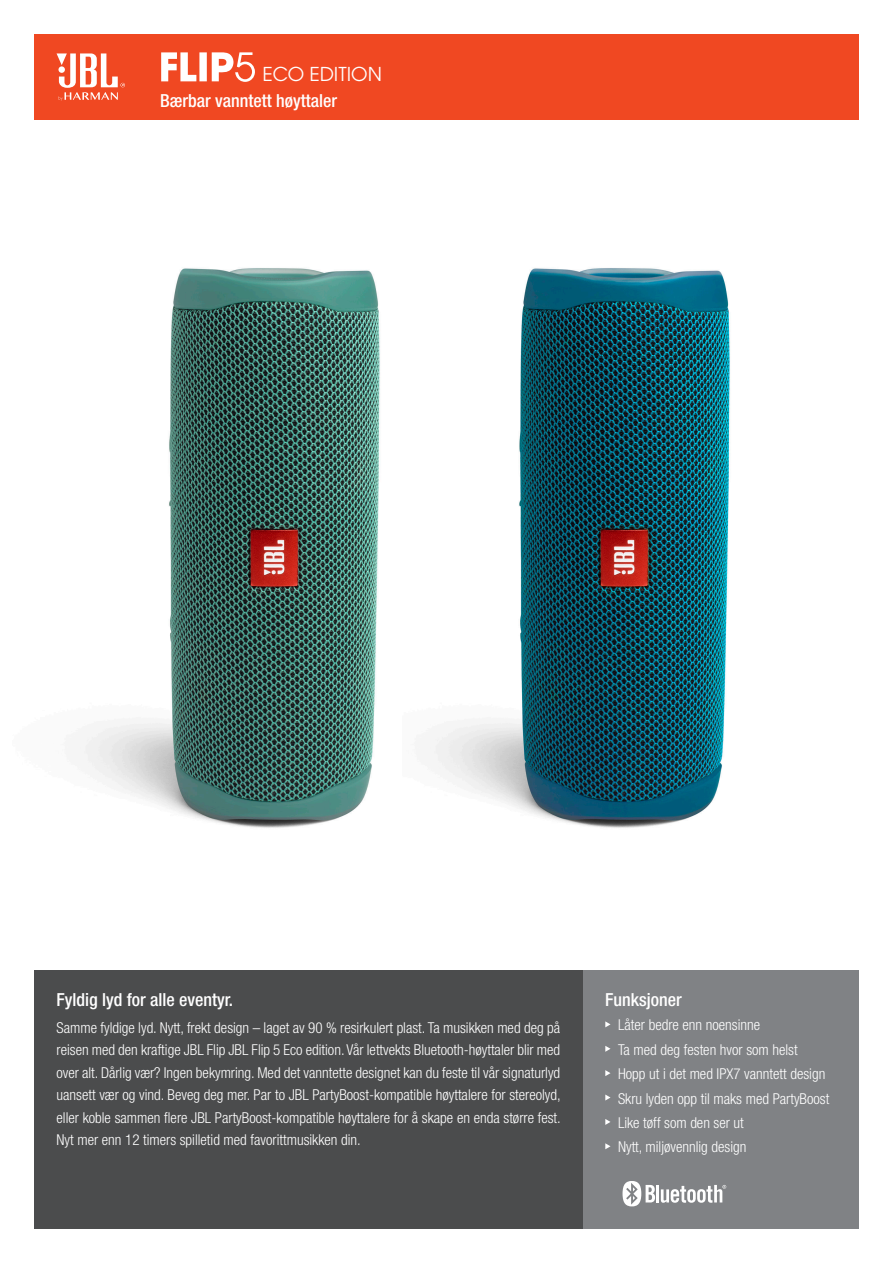
<style>
.page{position:relative;width:893px;height:1263px;background:#fff}
.page>*{position:absolute;margin:0;border:0;box-sizing:border-box;transform-origin:0 0}
.t1{font:21.15px "Avant Gard Goth EF";color:#fff}
.t2{font:500 condensed 18px "Helvetica Neue LT Pro";color:#fff}
.t3{font:300 condensed 15px/22.5px "Helvetica Neue LT Pro";color:#fff;text-align:justify}
</style>
<div class="page">
<img style="left:430px;top:268px;width:300px;height:560px">
<img style="left:80px;top:268px;width:300px;height:560px">
<div style="left:34px;top:34px;width:825px;height:85px;background:#f04822"></div>
<svg style="left:57px;top:53px;width:68px;height:48px"></svg>
<div style="left:583px;top:971px;width:276px;height:258px;background:#808285"></div>
<svg style="left:605px;top:1021px;width:5px;height:6px"></svg>
<svg style="left:605px;top:1046px;width:5px;height:6px"></svg>
<svg style="left:605px;top:1070px;width:5px;height:6px"></svg>
<svg style="left:605px;top:1094px;width:5px;height:6px"></svg>
<svg style="left:605px;top:1119px;width:5px;height:6px"></svg>
<svg style="left:605px;top:1143px;width:5px;height:6px"></svg>
<div style="left:34px;top:971px;width:549px;height:258px;background:#4b4c4d"></div>
<hr style="left:656px;top:1185px;width:3px;height:17px;background:#fff">
<svg style="left:622px;top:1181px;width:33px;height:25px"></svg>
<svg style="left:661px;top:1185px;width:65px;height:18px"></svg>
<div style="left:199px;top:52px;width:8px;height:29px;background:#fff"></div>
<svg style="left:161px;top:52px;width:35px;height:29px"></svg>
<svg style="left:212px;top:52px;width:43px;height:30px"></svg>
<p class="t1" style="left:263px;top:62px;width:121px">ECO EDITION</p>
<p class="t2" style="left:160px;top:90px;width:178px">Bærbar vanntett høyttaler</p>
<p class="t2" style="left:57px;top:989px;width:178px">Fyldig lyd for alle eventyr.</p>
<p class="t3" style="left:57px;top:1016px;width:506px">Samme fyldige lyd. Nytt, frekt design – laget av 90 % resirkulert plast. Ta musikken med deg på reisen med den kraftige JBL Flip JBL Flip 5 Eco edition. Vår lettvekts Bluetooth-høyttaler blir med over alt. Dårlig vær? Ingen bekymring. Med det vanntette designet kan du feste til vår signaturlyd uansett vær og vind. Beveg deg mer. Par to JBL PartyBoost-kompatible høyttalere for stereolyd, eller koble sammen flere JBL PartyBoost-kompatible høyttalere for å skape en enda større fest.<br>Nyt mer enn 12 timers spilletid med favorittmusikken din.</p>
<p class="t2" style="left:605px;top:989px;width:78px">Funksjoner</p>
<p class="t3" style="left:618px;top:1014px;width:144px">Låter bedre enn noensinne</p>
<p class="t3" style="left:618px;top:1038px;width:181px">Ta med deg festen hvor som helst</p>
<p class="t3" style="left:618px;top:1062px;width:209px">Hopp ut i det med IPX7 vanntett design</p>
<p class="t3" style="left:618px;top:1087px;width:213px">Skru lyden opp til maks med PartyBoost</p>
<p class="t3" style="left:618px;top:1111px;width:127px">Like tøff som den ser ut</p>
<p class="t3" style="left:618px;top:1135px;width:130px">Nytt, miljøvennlig design</p>
</div>
